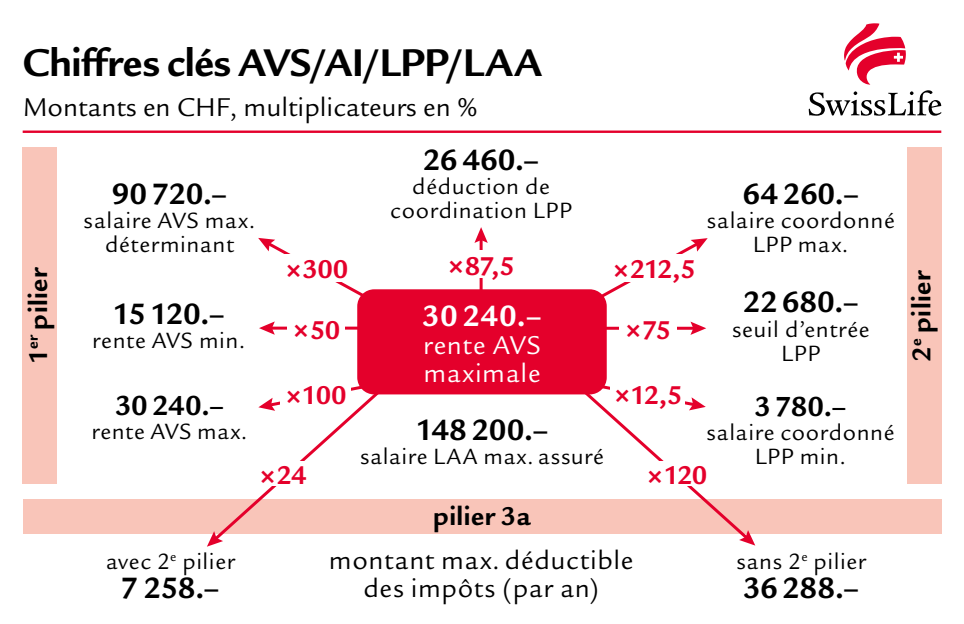
<style>
.page{position:relative;width:964px;height:624px;background:#fff}
.page>*{position:absolute;margin:0;border:0;box-sizing:border-box;transform-origin:0 0}
.t1{font:700 42px "Legacy Sans ITC Pro";letter-spacing:-.01em;color:#000}
.t2{font:700 32px "Legacy Sans ITC Pro";letter-spacing:-.01em;color:#000}
.t3{font:700 32px "Legacy Sans ITC Pro";color:#fff}
.t4{font:700 30px "Legacy Sans ITC Pro";letter-spacing:-.01em;color:#000}
.t5{font:28px/28px "Legacy Sans ITC Pro";letter-spacing:.015em;color:#000;text-align:center}
.t6{font:700 28px "Legacy Sans ITC Pro";letter-spacing:-.035em;color:#e4002b}
.t7{font:700 28px "Legacy Sans ITC Pro";letter-spacing:.02em;color:#000}
.t8{font:28px/28px "Legacy Sans ITC Pro";letter-spacing:.03em;color:#fff}
.t9{font:24px/24px "Legacy Sans ITC Pro";letter-spacing:.03em;color:#000;text-align:center}
.s1{font-size:32px}
</style>
<div class="page">
<hr style="left:588px;top:327px;width:107px;height:3px;background:#e4002b">
<svg style="left:690px;top:321px;width:16px;height:14px"></svg>
<hr style="left:270px;top:326px;width:107px;height:3px;background:#e4002b">
<svg style="left:259px;top:321px;width:16px;height:14px"></svg>
<div style="left:23px;top:148px;width:34px;height:336px;background:#f9c5b9"></div>
<div style="left:907px;top:148px;width:34px;height:336px;background:#f9c5b9"></div>
<div style="left:23px;top:499px;width:918px;height:34px;background:#f9c5b9"></div>
<svg style="left:809px;top:23px;width:132px;height:93px"></svg>
<div style="left:619px;top:315px;width:58px;height:26px;background:#fff"></div>
<div style="left:287px;top:315px;width:58px;height:26px;background:#fff"></div>
<svg style="left:544px;top:381px;width:196px;height:153px"></svg>
<svg style="left:739px;top:530px;width:16px;height:15px"></svg>
<svg style="left:222px;top:381px;width:196px;height:153px"></svg>
<svg style="left:207px;top:531px;width:16px;height:15px"></svg>
<hr style="left:480px;top:238px;width:3px;height:73px;background:#e4002b">
<svg style="left:474px;top:227px;width:14px;height:16px"></svg>
<svg style="left:603px;top:238px;width:105px;height:64px"></svg>
<svg style="left:258px;top:238px;width:104px;height:64px"></svg>
<div style="left:442px;top:251px;width:78px;height:27px;background:#fff"></div>
<div style="left:277px;top:254px;width:79px;height:27px;background:#fff"></div>
<div style="left:602px;top:254px;width:104px;height:27px;background:#fff"></div>
<hr style="left:23px;top:130px;width:918px;height:3px;background:#e4002b">
<div style="left:637px;top:461px;width:79px;height:25px;background:#fff"></div>
<div style="left:244px;top:461px;width:78px;height:25px;background:#fff"></div>
<div style="left:357px;top:289px;width:250px;height:105px;background:#e4002b;border-radius:17px"></div>
<h1 class="t1" style="left:23px;top:38px;width:521px">Chiffres clés AVS/AI/LPP/LAA</h1>
<p class="t5" style="left:23px;top:93px;width:456px">Montants en CHF, multiplicateurs en %</p>
<h2 class="t2" style="left:423px;top:141px;width:118px">26 460.–</h2>
<p class="t9" style="left:390px;top:174px;width:183px">déduction de coordination LPP</p>
<h2 class="t2" style="left:112px;top:175px;width:117px">90 720.–</h2>
<p class="t9" style="left:84px;top:208px;width:173px">salaire AVS max. déterminant</p>
<h2 class="t2" style="left:742px;top:175px;width:118px">64 260.–</h2>
<p class="t9" style="left:707px;top:208px;width:189px">salaire coordonné<br>LPP max.</p>
<h2 class="t2" style="left:743px;top:283px;width:117px">22 680.–</h2>
<p class="t9" style="left:732px;top:317px;width:139px">seuil d’entrée<br>LPP</p>
<p class="t6" style="left:285px;top:253px;width:65px"><span class="s1">×</span>300</p>
<p class="t6" style="left:447px;top:249px;width:69px"><span class="s1">×</span>87,5</p>
<p class="t6" style="left:612px;top:253px;width:85px"><span class="s1">×</span>212,5</p>
<p class="t7" style="left:22px;top:364px;width:98px;rotate:-90deg">1<sup>er</sup> pilier</p>
<p class="t7" style="left:905px;top:362px;width:93px;rotate:-90deg">2<sup>e</sup> pilier</p>
<h2 class="t2" style="left:113px;top:295px;width:113px">15 120.–</h2>
<p class="t9" style="left:92px;top:329px;width:155px">rente AVS min.</p>
<h2 class="t3" style="left:422px;top:297px;width:121px">30 240.–</h2>
<p class="t8" style="left:423px;top:332px;width:119px">rente AVS maximale</p>
<p class="t6" style="left:292px;top:313px;width:50px"><span class="s1">×</span>50</p>
<p class="t6" style="left:624px;top:313px;width:48px"><span class="s1">×</span>75</p>
<p class="t4" style="left:115px;top:388px;width:111px">30 240.–</p>
<p class="t9" style="left:92px;top:420px;width:157px">rente AVS max.</p>
<p class="t9" style="left:106px;top:549px;width:130px">avec 2<sup>e</sup> pilier</p>
<h2 class="t2" style="left:121px;top:568px;width:100px">7 258.–</h2>
<p class="t6" style="left:285px;top:378px;width:63px"><span class="s1">×</span>100</p>
<p class="t6" style="left:613px;top:378px;width:70px"><span class="s1">×</span>12,5</p>
<p class="t4" style="left:754px;top:389px;width:94px">3 780.–</p>
<p class="t9" style="left:706px;top:420px;width:189px">salaire coordonné<br>LPP min.</p>
<h2 class="t2" style="left:416px;top:410px;width:134px">148 200.–</h2>
<p class="t9" style="left:360px;top:444px;width:245px">salaire LAA max. assuré</p>
<p class="t6" style="left:259px;top:459px;width:50px"><span class="s1">×</span>24</p>
<p class="t6" style="left:646px;top:459px;width:63px"><span class="s1">×</span>120</p>
<p class="t7" style="left:433px;top:499px;width:99px">pilier 3a</p>
<p class="t5" style="left:329px;top:546px;width:306px">montant max. déductible des impôts (par an)</p>
<p class="t9" style="left:736px;top:549px;width:131px">sans 2<sup>e</sup> pilier</p>
<h2 class="t2" style="left:743px;top:568px;width:118px">36 288.–</h2>
</div>
